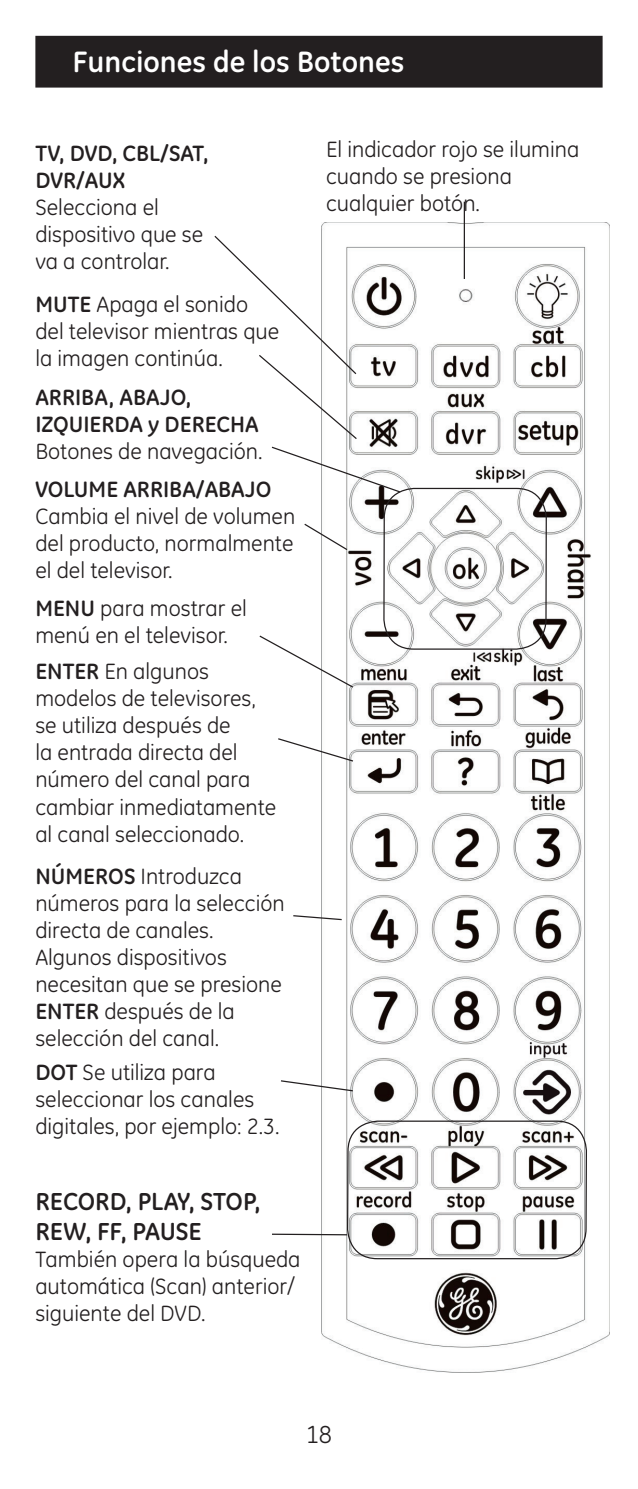
<style>
.page{position:relative;width:638px;height:1489px;background:#fff}
.page>*{position:absolute;margin:0;border:0;box-sizing:border-box;transform-origin:0 0}
.t1{font:700 30px "GE Inspira";color:#fff}
.t2{font:700 25px/30px "GE Inspira";color:#231f20}
.t3{font:25px "GE Inspira";color:#231f20}
.t4{font:22.5px/27px "GE Inspira";color:#231f20}
.t5{font:700 22.5px/27px "GE Inspira";color:#231f20}
.s1{font-weight:700}
</style>
<div class="page">
<div style="left:37px;top:37px;width:564px;height:49px;background:#231f20"></div>
<div style="left:35px;top:36px;width:567px;height:52px;border:2px solid #231f20"></div>
<img style="left:321px;top:222px;width:288px;height:1149px">
<svg style="left:293px;top:914px;width:50px;height:6px"></svg>
<hr style="left:464px;top:202px;width:1px;height:77px;background:#231f20">
<hr style="left:272px;top:1233px;width:75px;height:2px;background:#231f20">
<svg style="left:259px;top:634px;width:95px;height:54px"></svg>
<svg style="left:278px;top:737px;width:76px;height:25px"></svg>
<svg style="left:304px;top:522px;width:45px;height:29px"></svg>
<svg style="left:281px;top:1079px;width:73px;height:13px"></svg>
<svg style="left:214px;top:234px;width:187px;height:259px"></svg>
<div style="left:347px;top:1120px;width:240px;height:139px;border:1px solid #231f20;border-radius:30px"></div>
<div style="left:383px;top:488px;width:164px;height:161px;border:1px solid #231f20;border-radius:30px"></div>
<h1 class="t1" style="left:73px;top:42px;width:333px">Funciones de los Botones</h1>
<p class="t5" style="left:35px;top:139px;width:175px">TV, DVD, CBL/SAT,<br>DVR/AUX</p>
<p class="t4" style="left:35px;top:193px;width:169px">Selecciona el dispositivo que se va a controlar.</p>
<p class="t4" style="left:35px;top:291px;width:245px"><span class="s1">MUTE</span> Apaga el sonido del televisor mientras que la imagen continúa.</p>
<p class="t5" style="left:35px;top:383px;width:225px">ARRIBA, ABAJO,<br>IZQUIERDA y DERECHA</p>
<p class="t4" style="left:35px;top:438px;width:229px">Botones de navegación.</p>
<p class="t5" style="left:35px;top:475px;width:238px">VOLUME ARRIBA/ABAJO</p>
<p class="t4" style="left:35px;top:503px;width:261px;text-align:justify">Cambia el nivel de volumen del producto, normalmente el del televisor.</p>
<p class="t4" style="left:35px;top:594px;width:213px"><span class="s1">MENU</span> para mostrar el menú en el televisor.</p>
<p class="t4" style="left:35px;top:658px;width:242px"><span class="s1">ENTER</span> En algunos modelos de televisores, se utiliza después de<br>la entrada directa del número del canal para cambiar inmediatamente al canal seleccionado.</p>
<p class="t4" style="left:35px;top:862px;width:251px"><span class="s1">NÚMEROS</span> Introduzca números para la selección directa de canales.<br>Algunos dispositivos necesitan que se presione<br><span class="s1">ENTER</span> después de la selección del canal.</p>
<p class="t4" style="left:35px;top:1058px;width:246px"><span class="s1">DOT</span> Se utiliza para seleccionar los canales digitales, por ejemplo: 2.3.</p>
<p class="t2" style="left:35px;top:1185px;width:226px">RECORD, PLAY, STOP,<br>REW, FF, PAUSE</p>
<p class="t4" style="left:35px;top:1245px;width:267px">También opera la búsqueda automática (Scan) anterior/ siguiente del DVD.</p>
<p class="t4" style="left:326px;top:136px;width:255px">El indicador rojo se ilumina cuando se presiona cualquier botón.</p>
<p class="t3" style="left:306px;top:1419px;width:28px">18</p>
</div>
